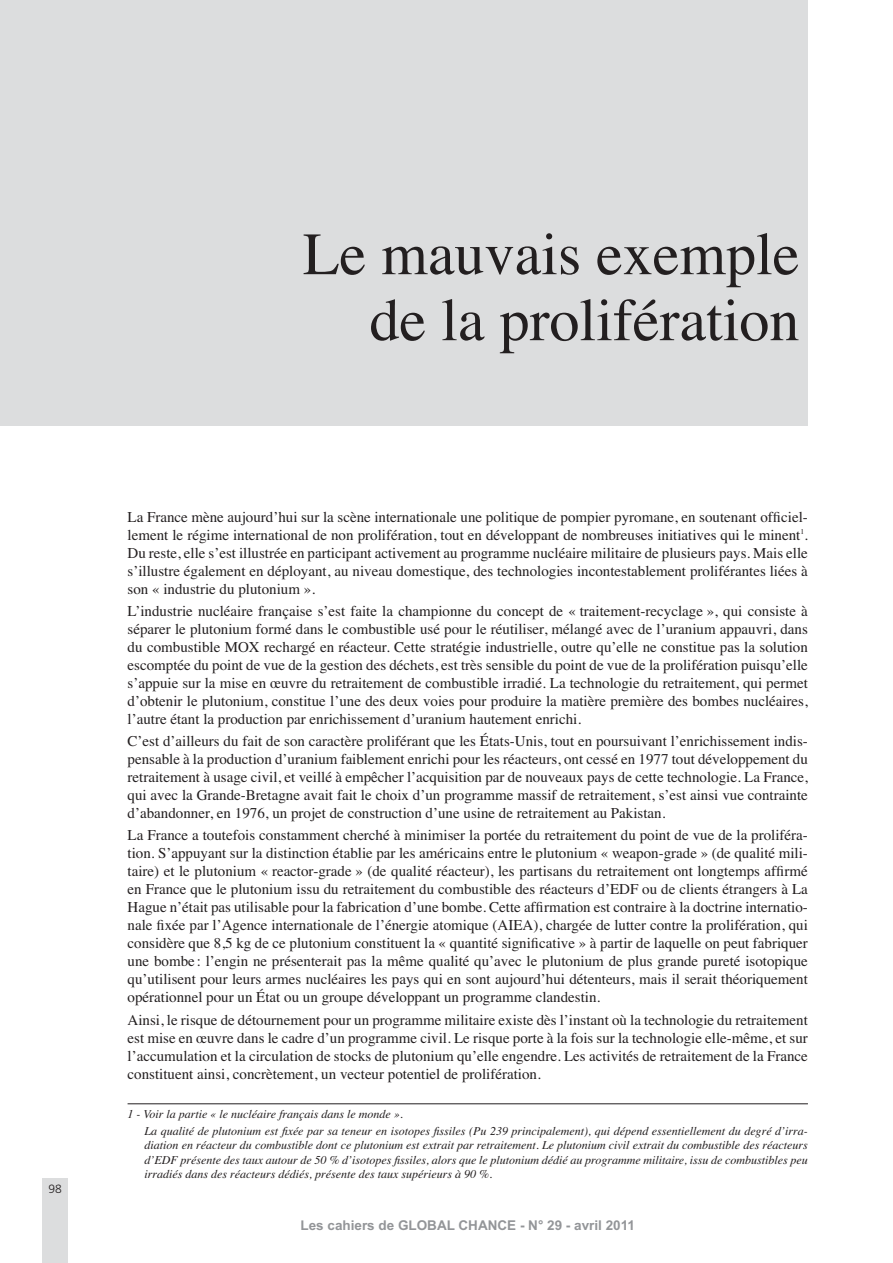
<style>
.page{position:relative;width:893px;height:1263px;background:#fff}
.page>*{position:absolute;margin:0;border:0;box-sizing:border-box;transform-origin:0 0}
.t1{font:60px/66px "Times";color:#231f20;text-align:right}
.t2{font:15px/18px "Times";color:#231f20;text-align:justify}
.t3{font:700 13.5px "Arial";color:#939598}
.t4{font:italic 12px/14.4px "Times";color:#231f20}
.t5{font:300 12px "Frutiger";color:#231f20}
</style>
<div class="page">
<div style="left:43px;top:1178px;width:25px;height:85px;background:#dcddde"></div>
<hr style="left:128px;top:1103px;width:680px;height:1px;background:#231f20">
<div style="left:0;top:0;width:808px;height:425px;background:#dcddde"></div>
<p class="t5" style="left:49px;top:1184px;width:15px">98</p>
<p class="t1" style="left:303px;top:227px;width:498px">Le mauvais exemple de la prolifération</p>
<p class="t2" style="left:128px;top:509px;width:682px">La France mène aujourd’hui sur la scène internationale une politique de pompier pyromane, en soutenant officiel&shy;lement le régime international de non prolifération, tout en développant de nombreuses initiatives qui le minent<sup>1</sup>.<br>Du reste, elle s’est illustrée en participant activement au programme nucléaire militaire de plusieurs pays. Mais elle s’illustre également en déployant, au niveau domestique, des technologies incontestablement proliférantes liées à son « industrie du plutonium ».</p>
<p class="t2" style="left:128px;top:603px;width:682px">L’industrie nucléaire française s’est faite la championne du concept de « traitement-recyclage », qui consiste à séparer le plutonium formé dans le combustible usé pour le réutiliser, mélangé avec de l’uranium appauvri, dans du combustible MOX rechargé en réacteur. Cette stratégie industrielle, outre qu’elle ne constitue pas la solution escomptée du point de vue de la gestion des déchets, est très sensible du point de vue de la prolifération puisqu’elle s’appuie sur la mise en œuvre du retraitement de combustible irradié. La technologie du retraitement, qui permet d’obtenir le plutonium, constitue l’une des deux voies pour produire la matière première des bombes nucléaires, l’autre étant la production par enrichissement d’uranium hautement enrichi.</p>
<p class="t2" style="left:128px;top:733px;width:682px">C’est d’ailleurs du fait de son caractère proliférant que les États-Unis, tout en poursuivant l’enrichissement indis&shy;pensable à la production d’uranium faiblement enrichi pour les réacteurs, ont cessé en 1977 tout développement du retraitement à usage civil, et veillé à empêcher l’acquisition par de nouveaux pays de cette technologie. La France, qui avec la Grande-Bretagne avait fait le choix d’un programme massif de retraitement, s’est ainsi vue contrainte d’abandonner, en 1976, un projet de construction d’une usine de retraitement au Pakistan.</p>
<p class="t2" style="left:128px;top:828px;width:682px">La France a toutefois constamment cherché à minimiser la portée du retraitement du point de vue de la proliféra&shy;tion. S’appuyant sur la distinction établie par les américains entre le plutonium « weapon-grade » (de qualité mili&shy;taire) et le plutonium « reactor-grade » (de qualité réacteur), les partisans du retraitement ont longtemps affirmé en France que le plutonium issu du retraitement du combustible des réacteurs d’EDF ou de clients étrangers à La Hague n’était pas utilisable pour la fabrication d’une bombe. Cette affirmation est contraire à la doctrine internatio&shy;nale fixée par l’Agence internationale de l’énergie atomique (AIEA), chargée de lutter contre la prolifération, qui considère que 8,5 kg de ce plutonium constituent la « quantité significative » à partir de laquelle on peut fabriquer une bombe : l’engin ne présenterait pas la même qualité qu’avec le plutonium de plus grande pureté isotopique qu’utilisent pour leurs armes nucléaires les pays qui en sont aujourd’hui détenteurs, mais il serait théoriquement opérationnel pour un État ou un groupe développant un programme clandestin.</p>
<p class="t2" style="left:128px;top:1012px;width:682px">Ainsi, le risque de détournement pour un programme militaire existe dès l’instant où la technologie du retraitement est mise en œuvre dans le cadre d’un programme civil. Le risque porte à la fois sur la technologie elle-même, et sur l’accumulation et la circulation de stocks de plutonium qu’elle engendre. Les activités de retraitement de la France constituent ainsi, concrètement, un vecteur potentiel de prolifération.</p>
<p class="t4" style="left:145px;top:1107px;width:665px;line-height:16.5px;text-indent:-17px">1 - Voir la partie « le nucléaire français dans le monde ».<br>La qualité de plutonium est fixée par sa teneur en isotopes fissiles (Pu 239 principalement), qui dépend essentiellement du degré d’irra-</p>
<p class="t4" style="left:145px;top:1139px;width:665px;text-align:justify">diation en réacteur du combustible dont ce plutonium est extrait par retraitement. Le plutonium civil extrait du combustible des réacteurs d’EDF présente des taux autour de 50 % d’isotopes fissiles, alors que le plutonium dédié au programme militaire, issu de combustibles peu irradiés dans des réacteurs dédiés, présente des taux supérieurs à 90 %.</p>
<p class="t3" style="left:300px;top:1218px;width:336px">Les cahiers de GLOBAL CHANCE - N° 29 - avril 2011</p>
</div>
